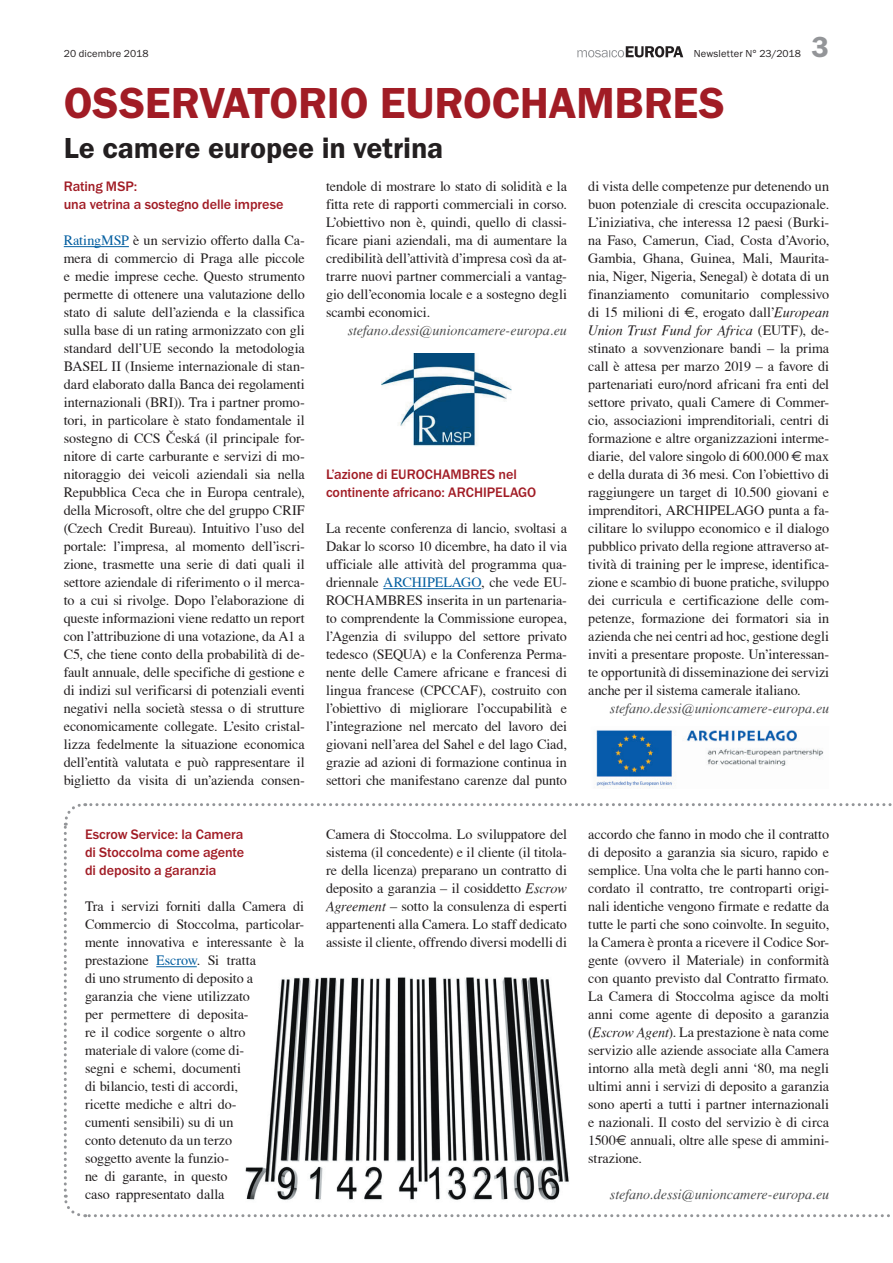
<style>
.page{position:relative;width:893px;height:1263px;background:#fff}
.page>*{position:absolute;margin:0;border:0;box-sizing:border-box;transform-origin:0 0}
.t1{font:600 45px "Franklin Gothic Itc T";letter-spacing:-.005em;color:#a11c25}
.t2{font:600 30px "Franklin Gothic Itc T";letter-spacing:-.005em;color:#231f20}
.t3{font:600 30px "Franklin Gothic Itc T";color:#939598}
.t4{font:14.25px/18px "T Acc LAD";letter-spacing:-.005em;color:#231f20;text-align:justify}
.t5{font:500 14.25px/18px "Franklin Gothic Itc T";letter-spacing:-.005em;color:#a11c25}
.t6{font:14.25px "T Acc LAD Italic";color:#4b4c4d}
.t7{font:14.25px "T Acc LAD Italic";letter-spacing:-.005em;color:#231f20}
.t8{font:10.5px "Franklin Gothic Itc T";letter-spacing:.015em;color:#231f20}
.s1{font-family:"Euro Sans"}
.s2{font-family:"T Acc LAD Italic"}
.s3{font-family:"T Acc LAD"}
.s4{color:#035ea0}
.s5{font-family:"Times"}
</style>
<div class="page">
<svg style="left:577px;top:46px;width:106px;height:11px"></svg>
<img style="left:594px;top:730px;width:230px;height:58px">
<hr style="left:64px;top:246px;width:65px;height:1px;background:#035ea0">
<hr style="left:383px;top:588px;width:98px;height:1px;background:#035ea0">
<svg style="left:63px;top:803px;width:829px;height:415px"></svg>
<hr style="left:156px;top:966px;width:41px;height:1px;background:#035ea0">
<img style="left:381px;top:353px;width:131px;height:93px">
<img style="left:228px;top:966px;width:343px;height:243px">
<p class="t8" style="left:64px;top:48px;width:86px">20 dicembre 2018</p>
<p class="t8" style="left:694px;top:48px;width:109px">Newsletter N° 23/2018</p>
<h2 class="t3" style="left:812px;top:30px;width:19px">3</h2>
<h1 class="t1" style="left:64px;top:77px;width:663px">OSSERVATORIO EUROCHAMBRES</h1>
<h2 class="t2" style="left:64px;top:131px;width:381px">Le camere europee in vetrina</h2>
<p class="t4" style="left:326px;top:177px;width:242px">tendole di mostrare lo stato di solidità e la fitta rete di rapporti commerciali in corso.<br>L’obiettivo non è, quindi, quello di classi&shy;ficare piani aziendali, ma di aumentare la credibilità dell’attività d’impresa così da at&shy;trarre nuovi partner commerciali a vantag&shy;gio dell’economia locale e a sostegno degli scambi economici.</p>
<p class="t6" style="left:348px;top:322px;width:221px">stefano.dessi@unioncamere-europa.eu</p>
<p class="t4" style="left:588px;top:177px;width:242px">di vista delle competenze pur detenendo un buon potenziale di crescita occupazionale.<br>L’iniziativa, che interessa 12 paesi (Burki&shy;na Faso, Camerun, Ciad, Costa d’Avorio, Gambia, Ghana, Guinea, Mali, Maurita&shy;nia, Niger, Nigeria, Senegal) è dotata di un finanziamento comunitario complessivo di 15 milioni di <span class="s1">€</span>, erogato dall’<span class="s2">European</span></p>
<p class="t7" style="left:588px;top:322px;width:242px">Union Trust Fund for Africa <span class="s3">(EUTF), de-</span></p>
<p class="t4" style="left:588px;top:339px;width:242px">stinato a sovvenzionare bandi – la prima call è attesa per marzo 2019 – a favore di partenariati euro/nord africani fra enti del settore privato, quali Camere di Commer&shy;cio, associazioni imprenditoriali, centri di formazione e altre organizzazioni interme&shy;diarie, del valore singolo di 600.000 <span class="s1">€</span> max e della durata di 36 mesi. Con l’obiettivo di raggiungere un target di 10.500 giovani e imprenditori, ARCHIPELAGO punta a fa&shy;cilitare lo sviluppo economico e il dialogo pubblico privato della regione attraverso at&shy;tività di training per le imprese, identifica&shy;zione e scambio di buone pratiche, sviluppo dei curricula e certificazione delle com&shy;petenze, formazione dei formatori sia in azienda che nei centri ad hoc, gestione degli inviti a presentare proposte. Un’interessan&shy;te opportunità di disseminazione dei servizi anche per il sistema camerale italiano.</p>
<p class="t6" style="left:610px;top:700px;width:221px">stefano.dessi@unioncamere-europa.eu</p>
<p class="t5" style="left:64px;top:177px;width:221px">Rating MSP:<br>una vetrina a sostegno delle imprese</p>
<p class="t4" style="left:64px;top:231px;width:242px"><span class="s4">RatingMSP</span> è un servizio offerto dalla Ca&shy;mera di commercio di Praga alle piccole e medie imprese ceche. Questo strumento permette di ottenere una valutazione dello stato di salute dell’azienda e la classifica sulla base di un rating armonizzato con gli standard dell’UE secondo la metodologia BASEL II (Insieme internazionale di stan&shy;dard elaborato dalla Banca dei regolamenti internazionali (BRI)). Tra i partner promo&shy;tori, in particolare è stato fondamentale il sostegno di CCS <span class="s5">Č</span>eská (il principale for&shy;nitore di carte carburante e servizi di mo&shy;nitoraggio dei veicoli aziendali sia nella Repubblica Ceca che in Europa centrale), della Microsoft, oltre che del gruppo CRIF (Czech Credit Bureau). Intuitivo l’uso del portale: l’impresa, al momento dell’iscri&shy;zione, trasmette una serie di dati quali il settore aziendale di riferimento o il merca&shy;to a cui si rivolge. Dopo l’elaborazione di queste informazioni viene redatto un report con l’attribuzione di una votazione, da A1 a C5, che tiene conto della probabilità di de&shy;fault annuale, delle specifiche di gestione e di indizi sul verificarsi di potenziali eventi negativi nella società stessa o di strutture economicamente collegate. L’esito cristal&shy;lizza fedelmente la situazione economica dell’entità valutata e può rappresentare il biglietto da visita di un’azienda consen-</p>
<p class="t5" style="left:326px;top:465px;width:212px">L’azione di EUROCHAMBRES nel continente africano: ARCHIPELAGO</p>
<p class="t4" style="left:326px;top:519px;width:242px">La recente conferenza di lancio, svoltasi a Dakar lo scorso 10 dicembre, ha dato il via ufficiale alle attività del programma qua&shy;driennale <span class="s4">ARCHIPELAGO</span>, che vede EU-ROCHAMBRES inserita in un partenaria&shy;to comprendente la Commissione europea, l’Agenzia di sviluppo del settore privato tedesco (SEQUA) e la Conferenza Perma&shy;nente delle Camere africane e francesi di lingua francese (CPCCAF), costruito con l’obiettivo di migliorare l’occupabilità e l’integrazione nel mercato del lavoro dei giovani nell’area del Sahel e del lago Ciad, grazie ad azioni di formazione continua in settori che manifestano carenze dal punto</p>
<p class="t5" style="left:85px;top:825px;width:161px;text-align:justify">Escrow Service: la Camera di Stoccolma come agente di deposito a garanzia</p>
<p class="t4" style="left:85px;top:897px;width:221px;text-align:left">Tra i servizi forniti dalla Camera di<br>Commercio di Stoccolma, particolar&shy;mente innovativa e interessante è la prestazione <span class="s4">Escrow</span>. Si tratta<br>di uno strumento di deposito a garanzia che viene utilizzato<br>per permettere di deposita-<br>re il codice sorgente o altro<br>materiale di valore (come di-<br>segni e schemi, documenti<br>di bilancio, testi di accordi,<br>ricette mediche e altri do-<br>cumenti sensibili) su di un<br>conto detenuto da un terzo<br>soggetto avente la funzio-<br>ne di garante, in questo<br>caso rappresentato dalla</p>
<p class="t4" style="left:326px;top:825px;width:242px">Camera di Stoccolma. Lo sviluppatore del sistema (il concedente) e il cliente (il titola&shy;re della licenza) preparano un contratto di deposito a garanzia – il cosiddetto <span class="s2">Escrow Agreement</span> – sotto la consulenza di esperti appartenenti alla Camera. Lo staff dedicato assiste il cliente, offrendo diversi modelli di</p>
<p class="t4" style="left:588px;top:825px;width:242px">accordo che fanno in modo che il contratto di deposito a garanzia sia sicuro, rapido e semplice. Una volta che le parti hanno con&shy;cordato il contratto, tre controparti origi&shy;nali identiche vengono firmate e redatte da tutte le parti che sono coinvolte. In seguito, la Camera è pronta a ricevere il Codice Sor&shy;gente (ovvero il Materiale) in conformità con quanto previsto dal Contratto firmato.<br>La Camera di Stoccolma agisce da molti anni come agente di deposito a garanzia (<span class="s2">Escrow Agent</span>). La prestazione è nata come servizio alle aziende associate alla Camera intorno alla metà degli anni ‘80, ma negli ultimi anni i servizi di deposito a garanzia sono aperti a tutti i partner internazionali e nazionali. Il costo del servizio è di circa 1500<span class="s1">€</span> annuali, oltre alle spese di ammini&shy;strazione.</p>
<p class="t6" style="left:610px;top:1186px;width:221px">stefano.dessi@unioncamere-europa.eu</p>
</div>
